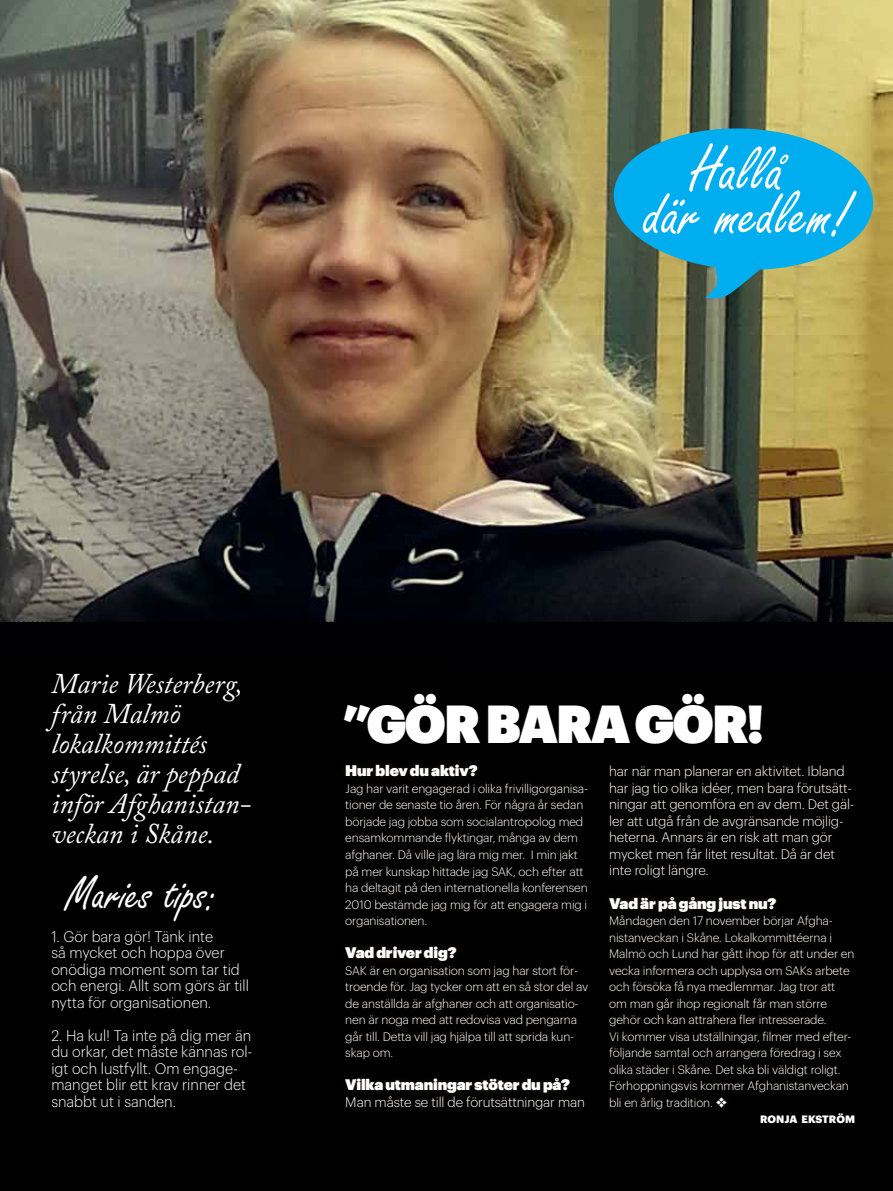
<style>
.page{position:relative;width:893px;height:1191px;background:#fff}
.page>*{position:absolute;margin:0;border:0;box-sizing:border-box;transform-origin:0 0}
.t1{font:67.5px "Freestyle Script";letter-spacing:.005em;color:#fff}
.t2{font:52.35px "Graphik Super";letter-spacing:-.03em;color:#fff;scale:.95 1}
.t3{font:49.5px "Freestyle Script";color:#fff}
.t4{font:italic 28.5px/30px "Adobe Caslon Pro";letter-spacing:.005em;color:#fff}
.t5{font:300 15px/16.5px "Graphik";color:#fff}
.t6{font:15px "Graphik Super";letter-spacing:-.06em;color:#fff}
.t7{font:300 13.5px/16.5px "Graphik";letter-spacing:-.01em;color:#fff}
.t8{font:300 12px/16.5px "Graphik";letter-spacing:-.01em;color:#fff}
.t9{font:900 10.5px "Graphik";letter-spacing:.005em;color:#fff}
</style>
<div class="page">
<img style="left:0;top:0;width:893px;height:584px">
<svg style="left:611px;top:125px;width:265px;height:175px;background:#33a1b7"></svg>
<div style="left:0;top:663px;width:893px;height:528px;background:#000"></div>
<svg style="left:0;top:584px;width:893px;height:79px;background:#0b0c0f"></svg>
<div style="left:338px;top:757px;width:523px;height:359px;background:#020100"></div>
<h1 class="t1" style="left:690px;top:133px;width:95px">Hallå</h1>
<h1 class="t1" style="left:646px;top:177px;width:206px">där medlem!</h1>
<h3 class="t4" style="left:51px;top:668px;width:201px">Marie Westerberg, från Malmö lokalkommittés styrelse, är peppad inför Afghanistan&shy;veckan i Skåne.</h3>
<h3 class="t3" style="left:66px;top:866px;width:152px">Maries tips:</h3>
<p class="t5" style="left:51px;top:926px;width:199px">1. Gör bara gör! Tänk inte<br>så mycket och hoppa över onödiga moment som tar tid och energi. Allt som görs är till nytta för organisationen.</p>
<p class="t5" style="left:51px;top:1025px;width:203px">2. Ha kul! Ta inte på dig mer än du orkar, det måste kännas rol&shy;igt och lustfyllt. Om engage&shy;manget blir ett krav rinner det snabbt ut i sanden.</p>
<h2 class="t2" style="left:342px;top:683px;width:446px">”Gör bara gör!</h2>
<p class="t6" style="left:345px;top:759px;width:134px">Hur blev du aktiv?</p>
<p class="t8" style="left:345px;top:779px;width:244px">Jag har varit engagerad i olika frivilligorganisa&shy;tioner de senaste tio åren. För några år sedan började jag jobba som socialantropolog med ensamkommande flyktingar, många av dem afghaner. Då ville jag lära mig mer. I min jakt på mer kunskap hittade jag SAK, och efter att ha deltagit på den internationella konferensen 2010 bestämde jag mig för att engagera mig i organisationen.</p>
<p class="t6" style="left:345px;top:940px;width:113px">Vad driver dig?</p>
<p class="t8" style="left:345px;top:961px;width:245px">SAK är en organisation som jag har stort för&shy;troende för. Jag tycker om att en så stor del av de anställda är afghaner och att organisatio&shy;nen är noga med att redovisa vad pengarna går till. Detta vill jag hjälpa till att sprida kun&shy;skap om.</p>
<p class="t6" style="left:345px;top:1072px;width:226px">Vilka utmaningar stöter du på?</p>
<p class="t7" style="left:345px;top:1092px;width:241px">Man måste se till de förutsättningar man</p>
<p class="t7" style="left:609px;top:762px;width:247px">har när man planerar en aktivitet. Ibland har jag tio olika idéer, men bara förutsätt&shy;ningar att genomföra en av dem. Det gäl&shy;ler att utgå från de avgränsande möjlig&shy;heterna. Annars är en risk att man gör mycket men får litet resultat. Då är det inte roligt längre.</p>
<p class="t6" style="left:609px;top:891px;width:169px">Vad är på gång just nu?</p>
<p class="t8" style="left:609px;top:911px;width:247px">Måndagen den 17 november börjar Afgha&shy;nistanveckan i Skåne. Lokalkommittéerna i Malmö och Lund har gått ihop för att under en vecka informera och upplysa om SAKs arbete och försöka få nya medlemmar. Jag tror att om man går ihop regionalt får man större gehör och kan attrahera fler intresserade.<br>Vi kommer visa utställningar, filmer med efter&shy;följande samtal och arrangera föredrag i sex olika städer i Skåne. Det ska bli väldigt roligt.<br>Förhoppningsvis kommer Afghanistanveckan bli en årlig tradition. ❖</p>
<p class="t9" style="left:760px;top:1111px;width:95px">RONJA EKSTRÖM</p>
</div>
